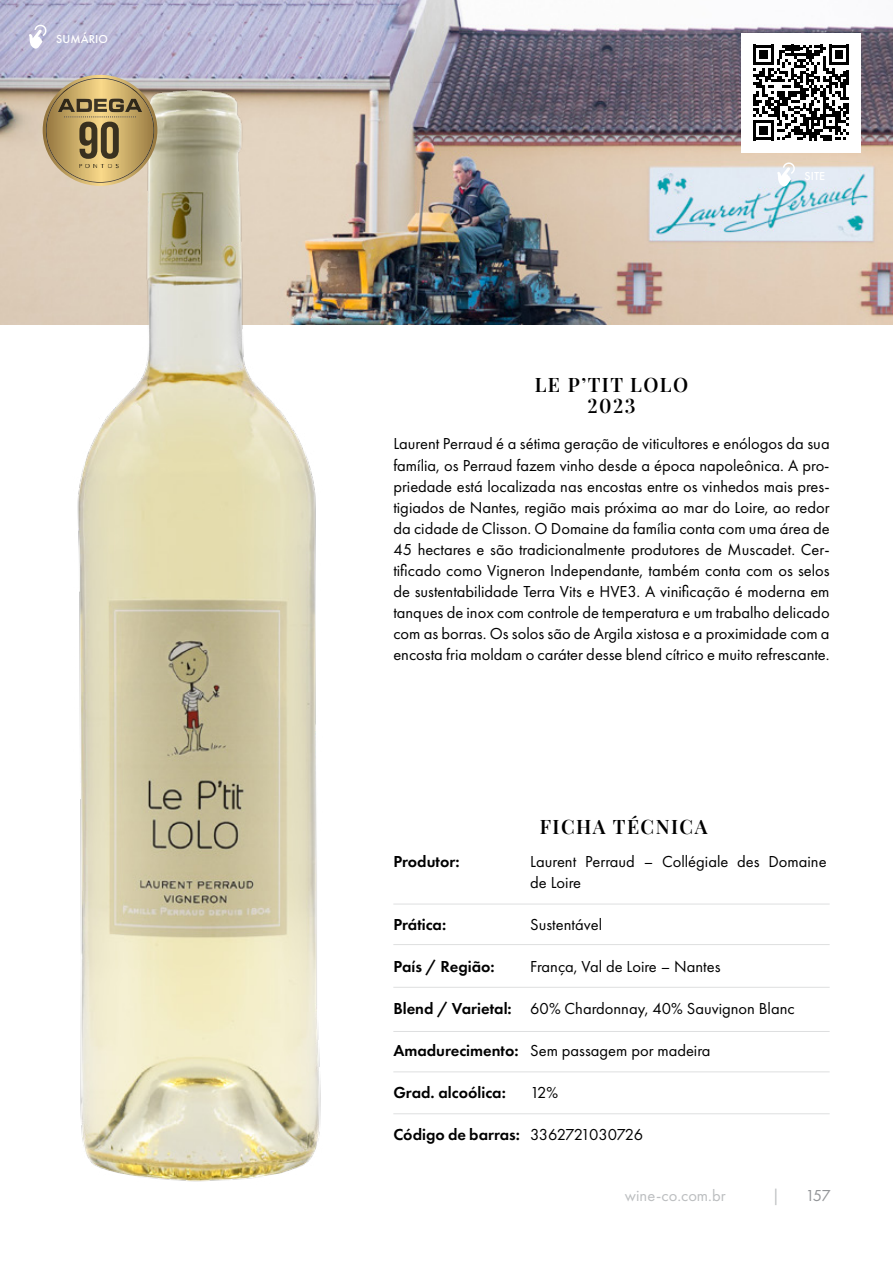
<style>
.page{position:relative;width:893px;height:1263px;background:#fff}
.page>*{position:absolute;margin:0;border:0;box-sizing:border-box;transform-origin:0 0}
.t1{font:600 19.5px/21px "Playfair Display";letter-spacing:.075em;color:#000;text-align:center}
.t2{font:16.5px/21px "Futura PT";color:#000}
.t3{font:600 16.5px "Futura PT";color:#000}
.t4{font:16.5px "Futura PT";color:#bcbec0}
.t5{font:16.5px "Futura PT";letter-spacing:-.05em;color:#000}
.t6{font:16.5px "Futura PT";color:#939598}
.t7{font:500 12px "Futura PT";letter-spacing:.01em;color:#fff}
.t8{font:6px "Avenir";letter-spacing:.5em;color:#362d1c}
.s1{color:#39311f}
.s2{color:#3c3321}
.s3{color:#3f3623}
.s4{color:#3b3220}
.s5{color:#38301e}
</style>
<div class="page">
<img style="left:0;top:0;width:893px;height:324px">
<img style="left:46px;top:72px;width:309px;height:1110px">
<hr style="left:393px;top:904px;width:437px;height:1px;background:#dedfe0">
<hr style="left:393px;top:944px;width:437px;height:1px;background:#dedfe0">
<hr style="left:393px;top:987px;width:437px;height:1px;background:#dedfe0">
<hr style="left:393px;top:1031px;width:437px;height:1px;background:#dedfe0">
<hr style="left:393px;top:1071px;width:437px;height:1px;background:#dedfe0">
<hr style="left:393px;top:1113px;width:437px;height:1px;background:#dedfe0">
<svg style="left:29px;top:24px;width:18px;height:25px"></svg>
<div style="left:742px;top:33px;width:119px;height:119px;background:#fff"></div>
<svg style="left:753px;top:45px;width:96px;height:95px"></svg>
<svg style="left:777px;top:162px;width:18px;height:25px"></svg>
<svg style="left:43px;top:75px;width:114px;height:111px;background:#b59e6e"></svg>
<p class="t7" style="left:56px;top:31px;width:53px">SUMÁRIO</p>
<p class="t8" style="left:79px;top:162px;width:42px">P<span class="s1">O</span><span class="s2">N</span><span class="s3">T</span><span class="s4">O</span><span class="s5">S</span></p>
<p class="t1" style="left:535px;top:372px;width:155px">LE P’TIT LOLO<br>2023</p>
<p class="t7" style="left:804px;top:169px;width:22px">SITE</p>
<p class="t2" style="left:393px;top:433px;width:438px;text-align:justify">Laurent Perraud é a sétima geração de viticultores e enólogos da sua família, os Perraud fazem vinho desde a época napoleônica. A pro&shy;priedade está localizada nas encostas entre os vinhedos mais pres&shy;tigiados de Nantes, região mais próxima ao mar do Loire, ao redor da cidade de Clisson. O Domaine da família conta com uma área de 45 hectares e são tradicionalmente produtores de Muscadet. Cer&shy;tificado como Vigneron Independante, também conta com os selos de sustentabilidade Terra Vits e HVE3. A vinificação é moderna em tanques de inox com controle de temperatura e um trabalho delicado com as borras. Os solos são de Argila xistosa e a proximidade com a encosta fria moldam o caráter desse blend cítrico e muito refrescante.</p>
<p class="t3" style="left:393px;top:851px;width:68px">Produtor:</p>
<p class="t3" style="left:393px;top:914px;width:54px">Prática:</p>
<p class="t3" style="left:393px;top:956px;width:103px">País / Região:</p>
<p class="t3" style="left:393px;top:998px;width:120px">Blend / Varietal:</p>
<p class="t3" style="left:393px;top:1040px;width:127px">Amadurecimento:</p>
<p class="t3" style="left:393px;top:1082px;width:114px">Grad. alcoólica:</p>
<p class="t3" style="left:393px;top:1124px;width:128px">Código de barras:</p>
<p class="t1" style="left:540px;top:815px;width:169px">FICHA TÉCNICA</p>
<p class="t2" style="left:530px;top:850px;width:298px">Laurent Perraud – Collégiale des Domaine de Loire</p>
<p class="t2" style="left:530px;top:913px;width:73px">Sustentável</p>
<p class="t2" style="left:530px;top:955px;width:192px">França, Val de Loire – Nantes</p>
<p class="t2" style="left:530px;top:997px;width:266px">60% Chardonnay, 40% Sauvignon Blanc</p>
<p class="t2" style="left:530px;top:1039px;width:182px">Sem passagem por madeira</p>
<p class="t2" style="left:530px;top:1081px;width:29px">12%</p>
<p class="t5" style="left:530px;top:1124px;width:114px">3362721030726</p>
<p class="t4" style="left:625px;top:1186px;width:102px">wine-co.com.br</p>
<p class="t4" style="left:772px;top:1186px;width:10px">|</p>
<p class="t6" style="left:805px;top:1186px;width:27px">157</p>
</div>
